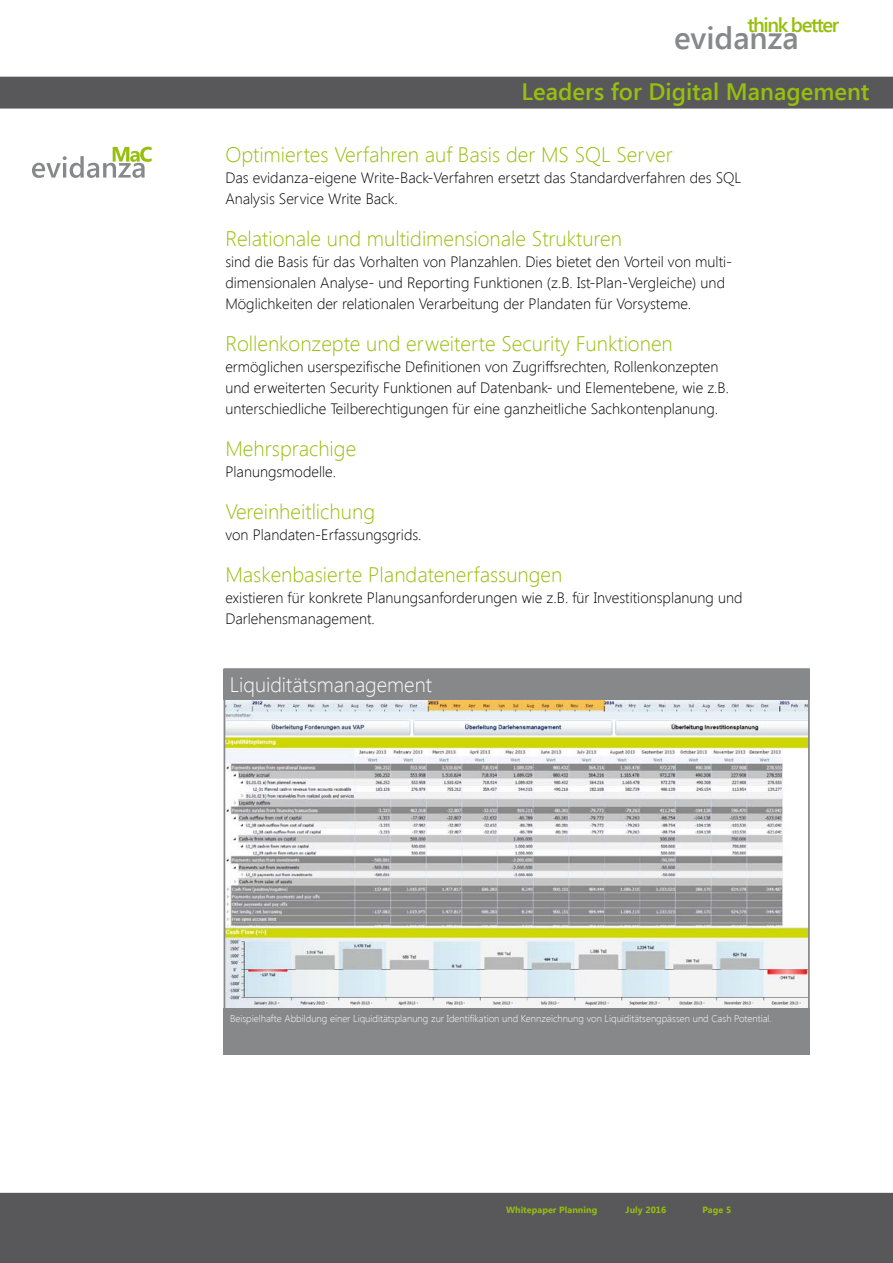
<style>
.page{position:relative;width:893px;height:1263px;background:#fff}
.page>*{position:absolute;margin:0;border:0;box-sizing:border-box;transform-origin:0 0}
.t1{font:600 31.2px "Segoe UI";color:#87888a}
.t2{font:600 23.7px "Segoe UI";color:#97bf0d}
.t3{font:300 21px "Segoe UI";color:#97bf0d}
.t4{font:300 20.7px "Segoe UI";color:#fff}
.t5{font:600 20.1px "Segoe UI";letter-spacing:-.07em;color:#97bf0d}
.t6{font:300 15px/21px "Segoe UI";color:#000}
.t7{font:300 9.9px "Segoe UI";color:#fff}
.t8{font:700 9px "Segoe UI";letter-spacing:.01em;color:#97bf0d}
</style>
<div class="page">
<div style="left:0;top:1193px;width:893px;height:70px;background:#58585a"></div>
<div style="left:0;top:77px;width:893px;height:32px;background:#58585a"></div>
<svg style="left:32px;top:147px;width:120px;height:31px"></svg>
<img style="left:227px;top:700px;width:580px;height:308px">
<div style="left:224px;top:669px;width:586px;height:31px;background:#87888a"></div>
<div style="left:224px;top:1008px;width:586px;height:47px;background:#87888a"></div>
<h3 class="t5" style="left:747px;top:11px;width:94px">think better</h3>
<h1 class="t1" style="left:674px;top:16px;width:126px">evidanza</h1>
<h2 class="t2" style="left:522px;top:75px;width:349px">Leaders for Digital Management</h2>
<h3 class="t3" style="left:225px;top:140px;width:449px">Optimiertes Verfahren auf Basis der MS SQL Server</h3>
<p class="t6" style="left:225px;top:167px;width:517px">Das evidanza-eigene Write-Back-Verfahren ersetzt das Standardverfahren des SQL<br>Analysis Service Write Back.</p>
<h3 class="t3" style="left:225px;top:224px;width:398px">Relationale und multidimensionale Strukturen</h3>
<p class="t6" style="left:225px;top:251px;width:508px">sind die Basis für das Vorhalten von Planzahlen. Dies bietet den Vorteil von multi&shy;dimensionalen Analyse- und Reporting Funktionen (z.B. Ist-Plan-Vergleiche) und<br>Möglichkeiten der relationalen Verarbeitung der Plandaten für Vorsysteme.</p>
<h3 class="t3" style="left:225px;top:329px;width:449px">Rollenkonzepte und erweiterte Security Funktionen</h3>
<p class="t6" style="left:225px;top:356px;width:505px">ermöglichen userspezifische Definitionen von Zugriffsrechten, Rollenkonzepten und erweiterten Security Funktionen auf Datenbank- und Elementebene, wie z.B. unterschiedliche Teilberechtigungen für eine ganzheitliche Sachkontenplanung.</p>
<h3 class="t3" style="left:225px;top:434px;width:132px">Mehrsprachige</h3>
<p class="t6" style="left:225px;top:461px;width:112px">Planungsmodelle.</p>
<h3 class="t3" style="left:225px;top:497px;width:151px">Vereinheitlichung</h3>
<p class="t6" style="left:225px;top:524px;width:198px">von Plandaten-Erfassungsgrids.</p>
<h3 class="t3" style="left:225px;top:560px;width:339px">Maskenbasierte Plandatenerfassungen</h3>
<p class="t6" style="left:225px;top:587px;width:519px">existieren für konkrete Planungsanforderungen wie z.B. für Investitionsplanung und<br>Darlehensmanagement.</p>
<h3 class="t4" style="left:230px;top:671px;width:204px">Liquiditätsmanagement</h3>
<p class="t7" style="left:230px;top:1012px;width:543px">Beispielhafte Abbildung einer Liquiditätsplanung zur Identifikation und Kennzeichnung von Liquiditätsengpässen und Cash Potential.</p>
<p class="t8" style="left:506px;top:1203px;width:93px">Whitepaper Planning</p>
<p class="t8" style="left:626px;top:1203px;width:42px">July 2016</p>
<p class="t8" style="left:702px;top:1203px;width:30px">Page 5</p>
</div>
